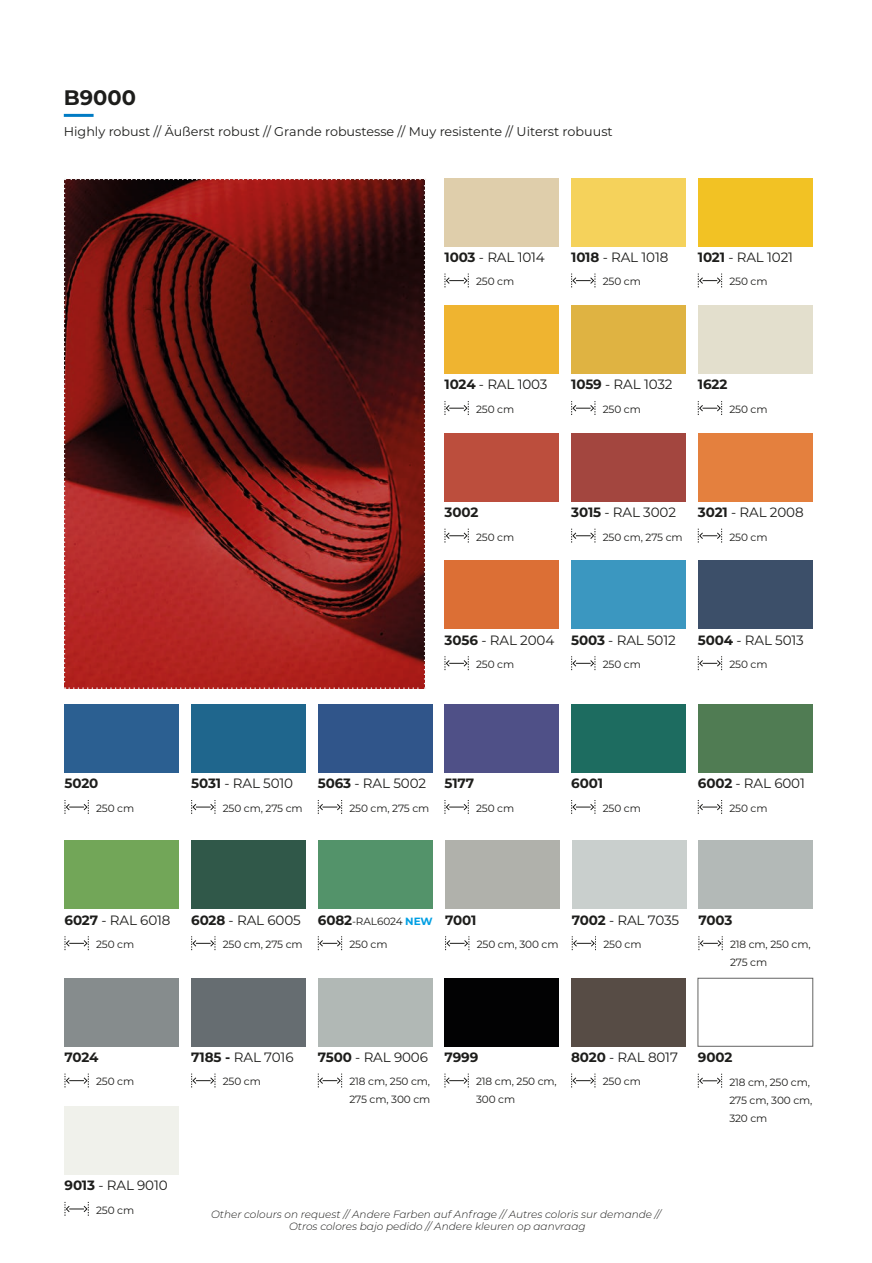
<style>
.page{position:relative;width:872px;height:1263px;background:#fff}
.page>*{position:absolute;margin:0;border:0;box-sizing:border-box;transform-origin:0 0}
.t1{font:700 21px "Montserrat";color:#1d1d1b}
.t2{font:13.5px "Montserrat";letter-spacing:-.01em;color:#1d1d1b}
.t3{font:700 13.5px "Montserrat";letter-spacing:-.01em;color:#1d1d1b}
.t4{font:12.75px "Montserrat";color:#1d1d1b}
.t5{font:10.5px/18px "Montserrat";letter-spacing:-.01em;color:#1d1d1b}
.t6{font:italic 300 10.5px/12.6px "Montserrat";color:#1d1d1b;text-align:center}
.s1{font-weight:700}
.s2{font-weight:700;font-size:13.5px}
.s3{font-weight:700;color:#009fe3}
</style>
<div class="page">
<div style="left:444px;top:178px;width:115px;height:68px;background:#dfceab"></div>
<svg style="left:445px;top:273px;width:24px;height:14px"></svg>
<div style="left:571px;top:178px;width:115px;height:68px;background:#f5d25b"></div>
<svg style="left:571px;top:273px;width:24px;height:14px"></svg>
<div style="left:698px;top:178px;width:114px;height:68px;background:#f2c224"></div>
<svg style="left:698px;top:273px;width:24px;height:14px"></svg>
<div style="left:444px;top:306px;width:115px;height:68px;background:#efb430"></div>
<svg style="left:445px;top:401px;width:24px;height:14px"></svg>
<div style="left:444px;top:433px;width:115px;height:68px;background:#bc4e3d"></div>
<svg style="left:445px;top:529px;width:24px;height:14px"></svg>
<div style="left:444px;top:561px;width:115px;height:68px;background:#dc6f35"></div>
<svg style="left:445px;top:656px;width:24px;height:14px"></svg>
<div style="left:444px;top:704px;width:115px;height:69px;background:#4f5087"></div>
<svg style="left:445px;top:800px;width:24px;height:14px"></svg>
<div style="left:65px;top:704px;width:114px;height:69px;background:#2b5f91"></div>
<svg style="left:65px;top:800px;width:24px;height:14px"></svg>
<div style="left:572px;top:841px;width:114px;height:68px;background:#c9cfcd"></div>
<svg style="left:572px;top:936px;width:24px;height:14px"></svg>
<div style="left:65px;top:841px;width:114px;height:68px;background:#72a658"></div>
<svg style="left:65px;top:936px;width:24px;height:14px"></svg>
<div style="left:571px;top:306px;width:115px;height:68px;background:#dfb342"></div>
<svg style="left:571px;top:401px;width:24px;height:14px"></svg>
<div style="left:571px;top:433px;width:115px;height:68px;background:#a3463f"></div>
<svg style="left:571px;top:529px;width:24px;height:14px"></svg>
<div style="left:571px;top:561px;width:115px;height:68px;background:#3b97c0"></div>
<svg style="left:571px;top:656px;width:24px;height:14px"></svg>
<div style="left:571px;top:704px;width:115px;height:69px;background:#1d6c60"></div>
<svg style="left:571px;top:800px;width:24px;height:14px"></svg>
<div style="left:191px;top:704px;width:115px;height:69px;background:#1f668d"></div>
<svg style="left:191px;top:800px;width:25px;height:14px"></svg>
<div style="left:698px;top:841px;width:115px;height:68px;background:#b3b9b7"></div>
<svg style="left:698px;top:936px;width:25px;height:14px"></svg>
<div style="left:191px;top:841px;width:115px;height:68px;background:#305849"></div>
<svg style="left:191px;top:936px;width:25px;height:14px"></svg>
<div style="left:698px;top:306px;width:114px;height:68px;background:#e3dfcd"></div>
<svg style="left:698px;top:401px;width:24px;height:14px"></svg>
<div style="left:698px;top:433px;width:114px;height:68px;background:#e4803e"></div>
<svg style="left:698px;top:529px;width:24px;height:14px"></svg>
<div style="left:698px;top:561px;width:114px;height:68px;background:#3c4f69"></div>
<svg style="left:698px;top:656px;width:24px;height:14px"></svg>
<div style="left:698px;top:704px;width:114px;height:69px;background:#507c53"></div>
<svg style="left:698px;top:800px;width:24px;height:14px"></svg>
<div style="left:318px;top:704px;width:115px;height:69px;background:#30558a"></div>
<svg style="left:318px;top:800px;width:24px;height:14px"></svg>
<div style="left:65px;top:978px;width:114px;height:68px;background:#868c8d"></div>
<svg style="left:65px;top:1073px;width:24px;height:14px"></svg>
<div style="left:445px;top:841px;width:115px;height:68px;background:#b0b1ab"></div>
<svg style="left:445px;top:936px;width:24px;height:14px"></svg>
<div style="left:318px;top:841px;width:115px;height:68px;background:#53936a"></div>
<svg style="left:318px;top:936px;width:24px;height:14px"></svg>
<div style="left:698px;top:978px;width:115px;height:68px;background:#fff;border:1px solid #646463"></div>
<svg style="left:698px;top:1074px;width:24px;height:13px"></svg>
<div style="left:318px;top:978px;width:115px;height:68px;background:#b1b8b5"></div>
<svg style="left:318px;top:1073px;width:24px;height:14px"></svg>
<div style="left:65px;top:1106px;width:114px;height:68px;background:#f0f1eb"></div>
<svg style="left:65px;top:1202px;width:24px;height:14px"></svg>
<div style="left:444px;top:978px;width:115px;height:68px;background:#020203"></div>
<svg style="left:445px;top:1073px;width:24px;height:14px"></svg>
<div style="left:571px;top:978px;width:115px;height:68px;background:#574c45"></div>
<svg style="left:571px;top:1073px;width:24px;height:14px"></svg>
<svg style="left:64px;top:179px;width:361px;height:510px;background:#701917"></svg>
<div style="left:191px;top:978px;width:115px;height:68px;background:#666d71"></div>
<svg style="left:191px;top:1073px;width:25px;height:14px"></svg>
<hr style="left:64px;top:114px;width:30px;height:3px;background:#007bc4">
<h1 class="t1" style="left:64px;top:83px;width:74px">B9000</h1>
<p class="t4" style="left:64px;top:123px;width:550px">Highly robust // Äußerst robust // Grande robustesse // Muy resistente // Uiterst robuust</p>
<p class="t2" style="left:444px;top:248px;width:102px"><span class="s1">1003</span> - RAL 1014</p>
<p class="t5" style="left:476px;top:272px;width:40px">250 cm</p>
<p class="t2" style="left:571px;top:248px;width:99px"><span class="s1">1018</span> - RAL 1018</p>
<p class="t5" style="left:602px;top:272px;width:40px">250 cm</p>
<p class="t2" style="left:698px;top:248px;width:97px"><span class="s1">1021</span> - RAL 1021</p>
<p class="t5" style="left:729px;top:272px;width:40px">250 cm</p>
<p class="t2" style="left:444px;top:375px;width:105px"><span class="s1">1024</span> - RAL 1003</p>
<p class="t5" style="left:476px;top:400px;width:40px">250 cm</p>
<p class="t2" style="left:571px;top:375px;width:103px"><span class="s1">1059</span> - RAL 1032</p>
<p class="t5" style="left:602px;top:400px;width:40px">250 cm</p>
<p class="t3" style="left:698px;top:375px;width:31px">1622</p>
<p class="t5" style="left:729px;top:400px;width:40px">250 cm</p>
<p class="t3" style="left:444px;top:502px;width:35px">3002</p>
<p class="t5" style="left:476px;top:527px;width:40px">250 cm</p>
<p class="t2" style="left:571px;top:503px;width:106px"><span class="s1">3015</span> - RAL 3002</p>
<p class="t5" style="left:602px;top:527px;width:81px">250 cm, 275 cm</p>
<p class="t2" style="left:698px;top:503px;width:107px"><span class="s1">3021</span> - RAL 2008</p>
<p class="t5" style="left:729px;top:527px;width:40px">250 cm</p>
<p class="t2" style="left:444px;top:630px;width:111px"><span class="s1">3056</span> - RAL 2004</p>
<p class="t5" style="left:476px;top:655px;width:40px">250 cm</p>
<p class="t2" style="left:571px;top:630px;width:106px"><span class="s1">5003</span> - RAL 5012</p>
<p class="t5" style="left:602px;top:655px;width:40px">250 cm</p>
<p class="t2" style="left:698px;top:630px;width:107px"><span class="s1">5004</span> - RAL 5013</p>
<p class="t5" style="left:729px;top:655px;width:40px">250 cm</p>
<p class="t3" style="left:65px;top:774px;width:35px">5020</p>
<p class="t5" style="left:96px;top:799px;width:40px">250 cm</p>
<p class="t2" style="left:191px;top:774px;width:103px"><span class="s1">5031</span> - RAL 5010</p>
<p class="t5" style="left:223px;top:799px;width:81px">250 cm, 275 cm</p>
<p class="t2" style="left:318px;top:774px;width:110px"><span class="s1">5063</span> - RAL 5002</p>
<p class="t5" style="left:349px;top:799px;width:81px">250 cm, 275 cm</p>
<p class="t3" style="left:444px;top:774px;width:31px">5177</p>
<p class="t5" style="left:476px;top:799px;width:40px">250 cm</p>
<p class="t3" style="left:571px;top:774px;width:33px">6001</p>
<p class="t5" style="left:602px;top:799px;width:40px">250 cm</p>
<p class="t2" style="left:698px;top:774px;width:109px"><span class="s1">6002</span> - RAL 6001</p>
<p class="t5" style="left:729px;top:799px;width:40px">250 cm</p>
<p class="t2" style="left:65px;top:910px;width:107px"><span class="s1">6027</span> - RAL 6018</p>
<p class="t5" style="left:96px;top:935px;width:40px">250 cm</p>
<p class="t2" style="left:191px;top:910px;width:111px"><span class="s1">6028</span> - RAL 6005</p>
<p class="t5" style="left:223px;top:935px;width:81px">250 cm, 275 cm</p>
<p class="t5" style="left:318px;top:911px;width:116px"><span class="s2">6082</span>- RAL 6024 <span class="s3">NEW</span></p>
<p class="t5" style="left:349px;top:935px;width:40px">250 cm</p>
<p class="t3" style="left:445px;top:910px;width:33px">7001</p>
<p class="t5" style="left:476px;top:935px;width:83px">250 cm, 300 cm</p>
<p class="t2" style="left:572px;top:910px;width:109px"><span class="s1">7002</span> - RAL 7035</p>
<p class="t5" style="left:603px;top:935px;width:40px">250 cm</p>
<p class="t3" style="left:698px;top:910px;width:35px">7003</p>
<p class="t5" style="left:730px;top:935px;width:82px">218 cm, 250 cm,<br>275 cm</p>
<p class="t3" style="left:65px;top:1047px;width:35px">7024</p>
<p class="t5" style="left:96px;top:1072px;width:40px">250 cm</p>
<p class="t2" style="left:65px;top:1176px;width:105px"><span class="s1">9013</span> - RAL 9010</p>
<p class="t5" style="left:96px;top:1201px;width:40px">250 cm</p>
<p class="t2" style="left:191px;top:1048px;width:104px"><span class="s1">7185 -</span> RAL 7016</p>
<p class="t5" style="left:223px;top:1072px;width:40px">250 cm</p>
<p class="t2" style="left:318px;top:1048px;width:112px"><span class="s1">7500</span> - RAL 9006</p>
<p class="t5" style="left:349px;top:1072px;width:82px">218 cm, 250 cm,<br>275 cm, 300 cm</p>
<p class="t3" style="left:444px;top:1047px;width:35px">7999</p>
<p class="t5" style="left:476px;top:1072px;width:82px">218 cm, 250 cm,<br>300 cm</p>
<p class="t2" style="left:571px;top:1048px;width:108px"><span class="s1">8020</span> - RAL 8017</p>
<p class="t5" style="left:602px;top:1072px;width:40px">250 cm</p>
<p class="t3" style="left:698px;top:1047px;width:36px">9002</p>
<p class="t5" style="left:729px;top:1072px;width:85px">218 cm, 250 cm,<br>275 cm, 300 cm,<br>320 cm</p>
<p class="t6" style="left:211px;top:1207px;width:451px">Other colours on request // Andere Farben auf Anfrage // Autres coloris sur demande //<br>Otros colores bajo pedido // Andere kleuren op aanvraag</p>
</div>
